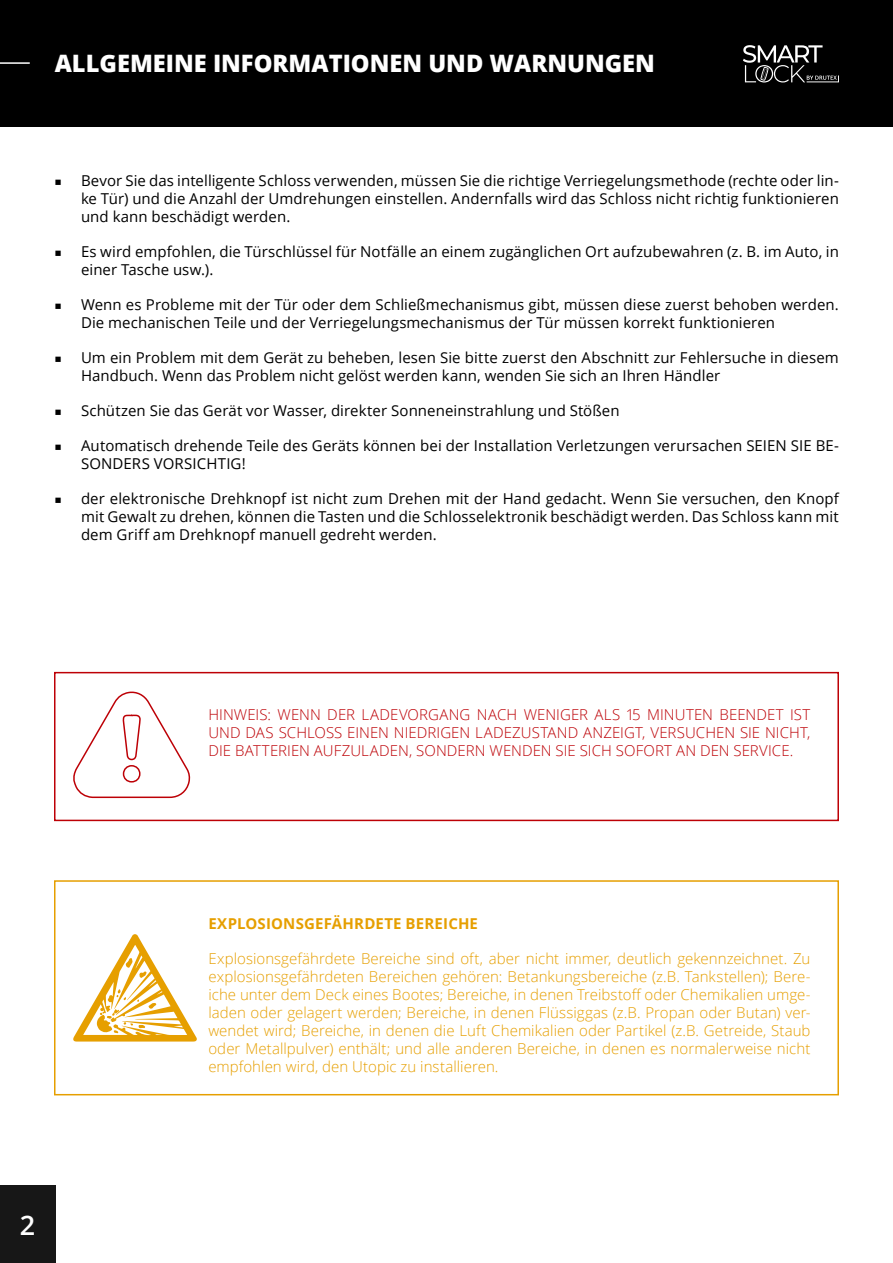
<style>
.page{position:relative;width:893px;height:1263px;background:#fff}
.page>*{position:absolute;margin:0;border:0;box-sizing:border-box;transform-origin:0 0}
.t1{font:600 27px "Open Sans";color:#fff}
.t2{font:800 24px "Open Sans";color:#fff}
.t3{font:15px/18px "Open Sans";letter-spacing:.005em;color:#000}
.t4{font:300 15px/18px "Open Sans";letter-spacing:.005em;color:#e69f00;text-align:justify}
.t5{font:300 15px/18px "Open Sans";letter-spacing:.005em;color:#bd0006;text-align:justify}
.t6{font:700 15px "Open Sans";letter-spacing:.01em;color:#e69f00}
.s1{font-family:"Montserrat";font-weight:300;font-size:13.5px}
</style>
<div class="page">
<div style="left:0;top:1185px;width:55px;height:78px;background:#171717"></div>
<div style="left:0;top:0;width:893px;height:126px;background:#000"></div>
<hr style="left:0;top:62px;width:30px;height:2px;background:#fff">
<svg style="left:743px;top:45px;width:96px;height:37px"></svg>
<div style="left:54px;top:672px;width:785px;height:149px;border:2px solid #bd0006"></div>
<div style="left:54px;top:880px;width:785px;height:215px;border:2px solid #e69f00"></div>
<svg style="left:73px;top:691px;width:118px;height:108px"></svg>
<svg style="left:73px;top:934px;width:124px;height:107px"></svg>
<h2 class="t2" style="left:55px;top:45px;width:602px">ALLGEMEINE INFORMATIONEN UND WARNUNGEN</h2>
<p class="t3" style="left:81px;top:171px;width:759px;text-align:justify;text-indent:-27px"><span class="s1">■</span> Bevor Sie das intelligente Schloss verwenden, müssen Sie die richtige Verriegelungsmethode (rechte oder lin&shy;ke Tür) und die Anzahl der Umdrehungen einstellen. Andernfalls wird das Schloss nicht richtig funktionieren und kann beschädigt werden.</p>
<p class="t3" style="left:81px;top:242px;width:759px;text-indent:-27px"><span class="s1">■</span> Es wird empfohlen, die Türschlüssel für Notfälle an einem zugänglichen Ort aufzubewahren (z. B. im Auto, in einer Tasche usw.).</p>
<p class="t3" style="left:81px;top:295px;width:759px;text-indent:-27px"><span class="s1">■</span> Wenn es Probleme mit der Tür oder dem Schließmechanismus gibt, müssen diese zuerst behoben werden.<br>Die mechanischen Teile und der Verriegelungsmechanismus der Tür müssen korrekt funktionieren</p>
<p class="t3" style="left:81px;top:348px;width:759px;text-indent:-27px"><span class="s1">■</span> Um ein Problem mit dem Gerät zu beheben, lesen Sie bitte zuerst den Abschnitt zur Fehlersuche in diesem<br>Handbuch. Wenn das Problem nicht gelöst werden kann, wenden Sie sich an Ihren Händler</p>
<p class="t3" style="left:54px;top:401px;width:567px"><span class="s1">■</span> Schützen Sie das Gerät vor Wasser, direkter Sonneneinstrahlung und Stößen</p>
<p class="t3" style="left:81px;top:436px;width:759px;text-indent:-27px"><span class="s1">■</span> Automatisch drehende Teile des Geräts können bei der Installation Verletzungen verursachen SEIEN SIE BE-<br>SONDERS VORSICHTIG!</p>
<p class="t3" style="left:81px;top:489px;width:759px;text-align:justify;text-indent:-27px"><span class="s1">■</span> der elektronische Drehknopf ist nicht zum Drehen mit der Hand gedacht. Wenn Sie versuchen, den Knopf mit Gewalt zu drehen, können die Tasten und die Schlosselektronik beschädigt werden. Das Schloss kann mit dem Griff am Drehknopf manuell gedreht werden.</p>
<h1 class="t1" style="left:20px;top:1206px;width:17px">2</h1>
<p class="t5" style="left:208px;top:705px;width:604px">HINWEIS: WENN DER LADEVORGANG NACH WENIGER ALS 15 MINUTEN BEENDET IST UND DAS SCHLOSS EINEN NIEDRIGEN LADEZUSTAND ANZEIGT, VERSUCHEN SIE NICHT, DIE BATTERIEN AUFZULADEN, SONDERN WENDEN SIE SICH SOFORT AN DEN SERVICE.</p>
<p class="t6" style="left:208px;top:912px;width:271px">EXPLOSIONSGEFÄHRDETE BEREICHE</p>
<p class="t4" style="left:208px;top:949px;width:604px">Explosionsgefährdete Bereiche sind oft, aber nicht immer, deutlich gekennzeichnet. Zu explosionsgefährdeten Bereichen gehören: Betankungsbereiche (z.B. Tankstellen); Bere&shy;iche unter dem Deck eines Bootes; Bereiche, in denen Treibstoff oder Chemikalien umge&shy;laden oder gelagert werden; Bereiche, in denen Flüssiggas (z.B. Propan oder Butan) ver&shy;wendet wird; Bereiche, in denen die Luft Chemikalien oder Partikel (z.B. Getreide, Staub oder Metallpulver) enthält; und alle anderen Bereiche, in denen es normalerweise nicht empfohlen wird, den Utopic zu installieren.</p>
</div>
